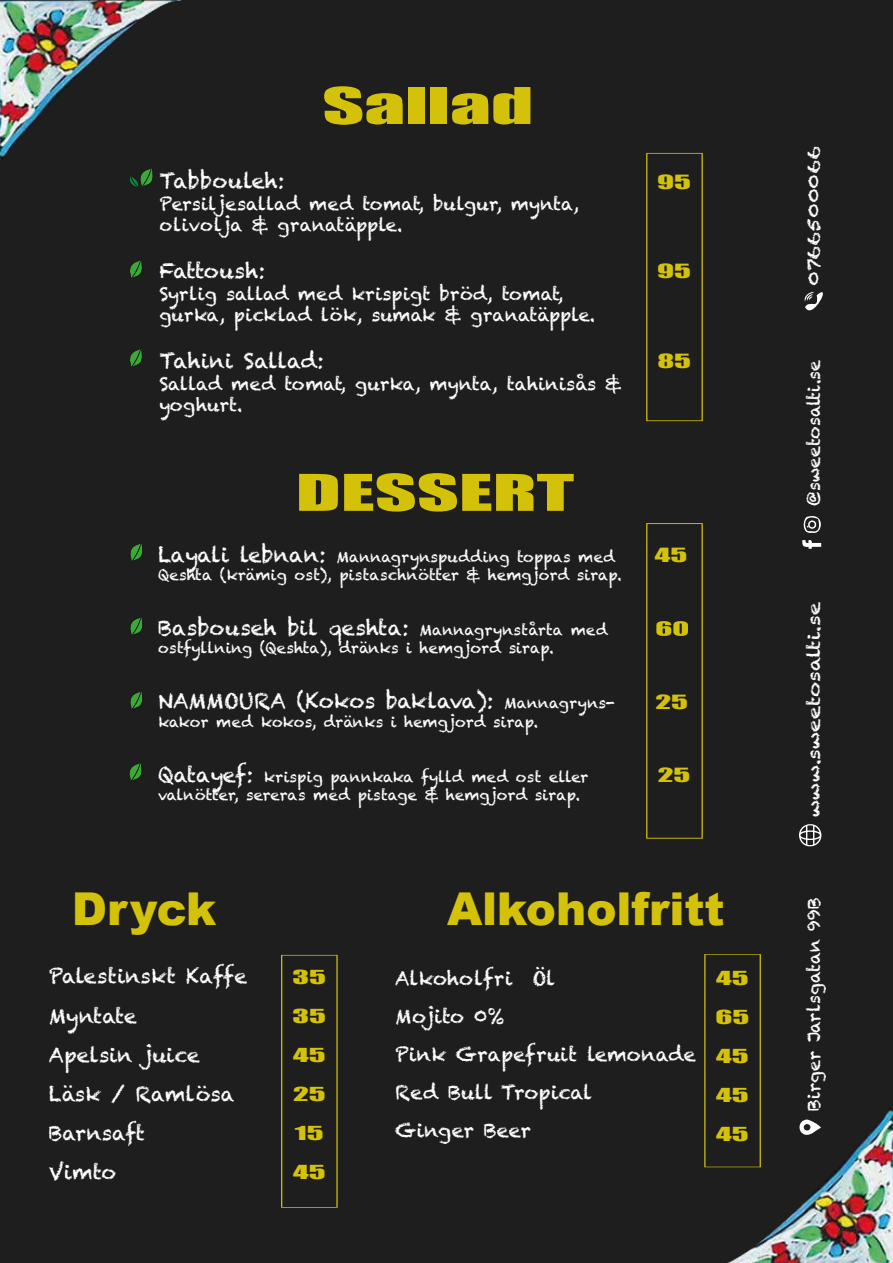
<style>
.page{position:relative;width:893px;height:1263px;background:#1e1e1f}
.page>*{position:absolute;margin:0;border:0;box-sizing:border-box;transform-origin:0 0}
.t1{font:46.8px "Impact";color:#d4c20a;scale:1.74 1}
.t2{font:900 45.3px "Arial";color:#d4c20a}
.t3{font:21px "Chalkduster";color:#fff}
.t4{font:21px "Chalkduster";letter-spacing:-.02em;color:#fff}
.t5{font:21px "Chalkduster";letter-spacing:-.04em;color:#fff}
.t6{font:20.4px/39.2px "Chalkduster";color:#fff}
.t7{font:19.5px/38px "Chalkduster";color:#fff}
.t8{font:18px/21.6px "Chalkduster";color:#fff}
.t9{font:18px "Impact";color:#d4c20a;scale:1.74 1}
.t10{font:17.7px "Impact";color:#d4c20a;scale:1.77 1}
.t11{font:17.55px "Chalkduster";color:#fff}
.t12{font:17.55px "Chalkduster";color:#fff;scale:1.2 1}
.t13{font:17.55px "Chalkduster";color:#fff;scale:1.21 1}
.t14{font:15px/18px "Chalkduster";color:#fff}
.s1{font-size:21px}
.s2{font-size:15px}
</style>
<div class="page">
<svg style="left:802px;top:516px;width:20px;height:33px"></svg>
<svg style="left:799px;top:824px;width:22px;height:23px"></svg>
<svg style="left:804px;top:292px;width:19px;height:19px"></svg>
<svg style="left:130px;top:543px;width:13px;height:18px"></svg>
<svg style="left:130px;top:617px;width:13px;height:18px"></svg>
<svg style="left:130px;top:691px;width:13px;height:18px"></svg>
<svg style="left:129px;top:763px;width:13px;height:18px"></svg>
<svg style="left:646px;top:523px;width:57px;height:316px"></svg>
<svg style="left:646px;top:153px;width:57px;height:268px"></svg>
<svg style="left:130px;top:260px;width:12px;height:18px"></svg>
<svg style="left:130px;top:349px;width:12px;height:18px"></svg>
<img style="left:0;top:1px;width:175px;height:186px">
<img style="left:704px;top:1107px;width:189px;height:156px">
<svg style="left:704px;top:954px;width:57px;height:213px"></svg>
<svg style="left:281px;top:955px;width:57px;height:253px"></svg>
<h1 class="t1" style="left:322px;top:69px;width:123px">Sallad</h1>
<h3 class="t3" style="left:159px;top:168px;width:127px">Tabbouleh:</h3>
<p class="t8" style="left:159px;top:193px;width:421px">Persiljesallad med tomat, bulgur, mynta, olivolja &amp; granatäpple.</p>
<h3 class="t5" style="left:159px;top:258px;width:108px">Fattoush:</h3>
<p class="t8" style="left:159px;top:283px;width:437px">Syrlig sallad med krispigt bröd, tomat, gurka, picklad lök, sumak &amp; granatäpple.</p>
<h3 class="t3" style="left:159px;top:348px;width:166px">Tahini Sallad:</h3>
<p class="t8" style="left:159px;top:373px;width:464px">Sallad med tomat, gurka, mynta, tahinisås &amp; yoghurt.</p>
<h1 class="t1" style="left:296px;top:456px;width:161px">DESSERT</h1>
<p class="t9" style="left:657px;top:168px;width:21px">95</p>
<p class="t9" style="left:657px;top:257px;width:21px">95</p>
<p class="t9" style="left:657px;top:347px;width:21px">85</p>
<p class="t14" style="left:158px;top:548px;width:458px"><span class="s1">Layali lebnan:</span> Mannagrynspudding toppas med</p>
<p class="t9" style="left:655px;top:541px;width:20px">45</p>
<p class="t14" style="left:158px;top:566px;width:465px">Qeshta (krämig ost), pistaschnötter &amp; hemgjord sirap.</p>
<h3 class="t3" style="left:158px;top:616px;width:451px">Basbouseh bil qeshta: <span class="s2">Mannagrynstårta med</span></h3>
<p class="t14" style="left:158px;top:639px;width:397px">ostfyllning (Qeshta), dränks i hemgjord sirap.</p>
<h3 class="t4" style="left:158px;top:689px;width:458px">NAMMOURA (Kokos baklava): <span class="s2">Mannagryns-</span></h3>
<p class="t14" style="left:158px;top:712px;width:382px">kakor med kokos, dränks i hemgjord sirap.</p>
<p class="t14" style="left:158px;top:767px;width:432px"><span class="s1">Qatayef:</span> krispig pannkaka fylld med ost eller valnötter, sereras med pistage &amp; hemgjord sirap.</p>
<p class="t9" style="left:655px;top:688px;width:20px">25</p>
<p class="t9" style="left:658px;top:761px;width:20px">25</p>
<h2 class="t2" style="left:72px;top:875px;width:146px">Dryck</h2>
<h2 class="t2" style="left:447px;top:875px;width:279px">Alkoholfritt</h2>
<h3 class="t7" style="left:395px;top:959px;width:302px">Alkoholfri Öl<br>Mojito 0%<br>Pink Grapefruit lemonade<br>Red Bull Tropical<br>Ginger Beer</h3>
<p class="t10" style="left:716px;top:964px;width:20px">45</p>
<h3 class="t6" style="left:49px;top:957px;width:200px">Palestinskt Kaffe<br>Myntate<br>Apelsin juice<br>Läsk / Ramlösa<br>Barnsaft<br>Vimto</h3>
<p class="t10" style="left:293px;top:963px;width:20px">35</p>
<p class="t10" style="left:293px;top:1002px;width:20px">35</p>
<p class="t10" style="left:293px;top:1041px;width:20px">45</p>
<p class="t10" style="left:293px;top:1080px;width:20px">25</p>
<p class="t10" style="left:295px;top:1119px;width:18px">15</p>
<p class="t10" style="left:293px;top:1158px;width:20px">45</p>
<p class="t10" style="left:716px;top:1003px;width:21px">65</p>
<p class="t10" style="left:716px;top:1042px;width:20px">45</p>
<p class="t10" style="left:716px;top:1081px;width:20px">45</p>
<p class="t10" style="left:716px;top:1120px;width:20px">45</p>
<p class="t13" style="left:804px;top:286px;width:117px;rotate:-90deg">0766500066</p>
<p class="t11" style="left:804px;top:506px;width:147px;rotate:-90deg">@sweetosalti.se</p>
<p class="t12" style="left:804px;top:817px;width:180px;rotate:-90deg">www.sweetosalti.se</p>
<p class="t11" style="left:804px;top:1110px;width:214px;rotate:-90deg">Birger Jarlsgatan 99B</p>
</div>
